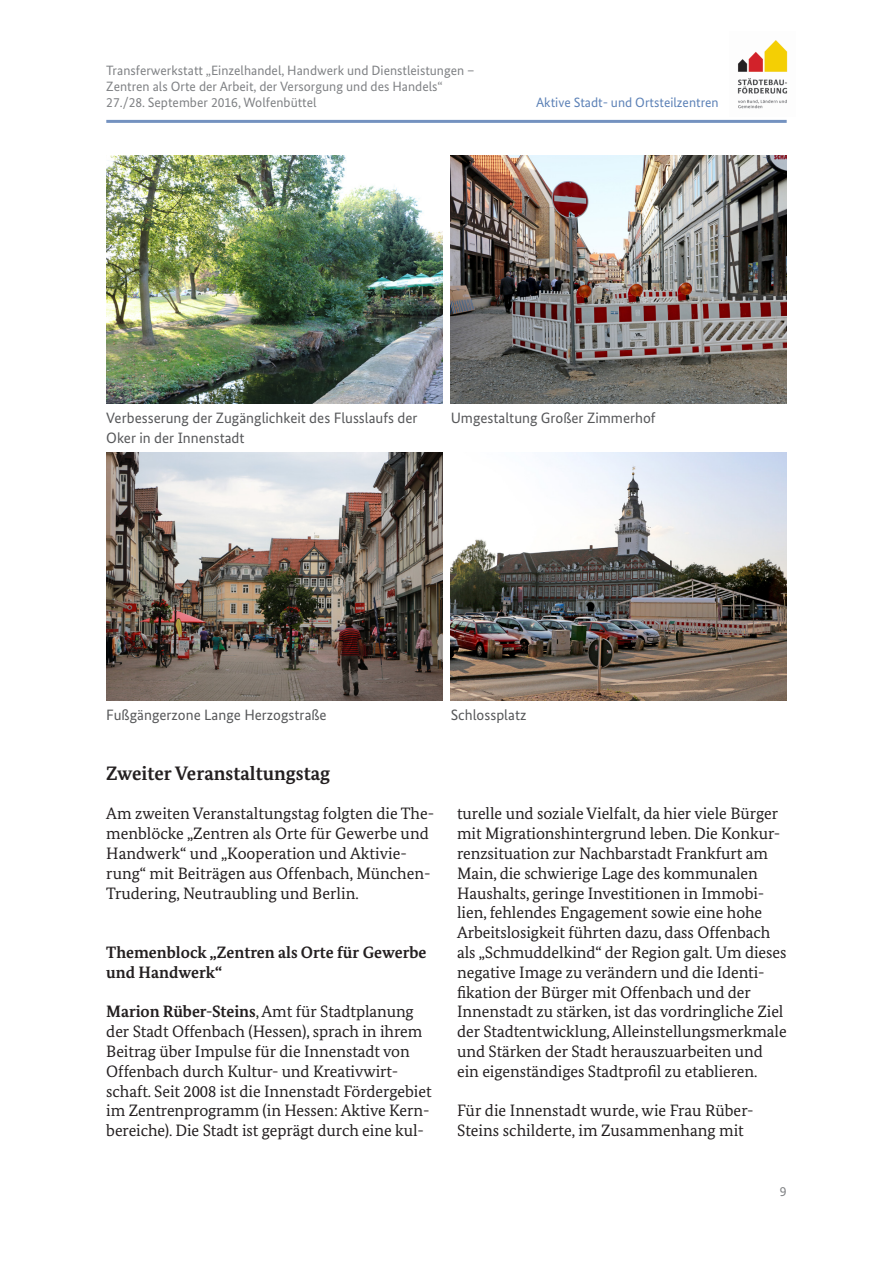
<style>
.page{position:relative;width:893px;height:1263px;background:#fff}
.page>*{position:absolute;margin:0;border:0;box-sizing:border-box;transform-origin:0 0}
.t1{font:700 19.5px "Bundes Serif";color:#231f20}
.t2{font:16.5px/19.8px "Bundes Serif";letter-spacing:-.005em;color:#231f20}
.t3{font:700 16.5px/19.8px "Bundes Serif";color:#231f20}
.t4{font:15px/19.8px "Bundes Sans";color:#57585a}
.t5{font:13.5px/16.2px "Bundes Sans";color:#808285}
.t6{font:13.5px "Bundes Sans";color:#5d82b7}
.s1{font-weight:700}
</style>
<div class="page">
<hr style="left:106px;top:120px;width:681px;height:3px;background:#7492c0">
<img style="left:737px;top:40px;width:51px;height:69px">
<img style="left:106px;top:156px;width:336px;height:247px">
<img style="left:451px;top:156px;width:336px;height:247px">
<img style="left:106px;top:453px;width:336px;height:247px">
<img style="left:451px;top:453px;width:336px;height:247px">
<p class="t5" style="left:106px;top:62px;width:370px">Transferwerkstatt „Einzelhandel, Handwerk und Dienstleistungen –<br>Zentren als Orte der Arbeit, der Versorgung und des Handels“<br>27./28. September 2016, Wolfenbüttel</p>
<p class="t6" style="left:536px;top:94px;width:184px">Aktive Stadt- und Ortsteilzentren</p>
<p class="t4" style="left:106px;top:408px;width:313px">Verbesserung der Zugänglichkeit des Flusslaufs der<br>Oker in der Innenstadt</p>
<p class="t4" style="left:451px;top:408px;width:207px">Umgestaltung Großer Zimmerhof</p>
<p class="t4" style="left:106px;top:705px;width:222px">Fußgängerzone Lange Herzogstraße</p>
<h1 class="t1" style="left:106px;top:761px;width:225px">Zweiter Veranstaltungstag</h1>
<p class="t2" style="left:106px;top:804px;width:329px">Am zweiten Veranstaltungstag folgten die The&shy;menblöcke „Zentren als Orte für Gewerbe und Handwerk“ und „Kooperation und Aktivie&shy;rung“ mit Beiträgen aus Offenbach, München-Trudering, Neutraubling und Berlin.</p>
<h2 class="t3" style="left:106px;top:942px;width:322px">Themenblock „Zentren als Orte für Gewerbe und Handwerk“</h2>
<p class="t2" style="left:106px;top:1002px;width:327px"><span class="s1">Marion Rüber-Steins</span>, Amt für Stadtplanung der Stadt Offenbach (Hessen), sprach in ihrem Beitrag über Impulse für die Innenstadt von Offenbach durch Kultur- und Kreativwirt&shy;schaft. Seit 2008 ist die Innenstadt Fördergebiet im Zentrenprogramm (in Hessen: Aktive Kern&shy;bereiche). Die Stadt ist geprägt durch eine kul-</p>
<p class="t4" style="left:451px;top:705px;width:77px">Schlossplatz</p>
<p class="t2" style="left:457px;top:804px;width:331px">turelle und soziale Vielfalt, da hier viele Bürger mit Migrationshintergrund leben. Die Konkur&shy;renzsituation zur Nachbarstadt Frankfurt am Main, die schwierige Lage des kommunalen Haushalts, geringe Investitionen in Immobi&shy;lien, fehlendes Engagement sowie eine hohe Arbeitslosigkeit führten dazu, dass Offenbach als „Schmuddelkind“ der Region galt. Um dieses negative Image zu verändern und die Identi&shy;fikation der Bürger mit Offenbach und der Innenstadt zu stärken, ist das vordringliche Ziel der Stadtentwicklung, Alleinstellungsmerkmale und Stärken der Stadt herauszuarbeiten und ein eigenständiges Stadtprofil zu etablieren.</p>
<p class="t2" style="left:457px;top:1101px;width:298px">Für die Innenstadt wurde, wie Frau Rüber-<br>Steins schilderte, im Zusammenhang mit</p>
<p class="t5" style="left:780px;top:1183px;width:8px">9</p>
</div>
